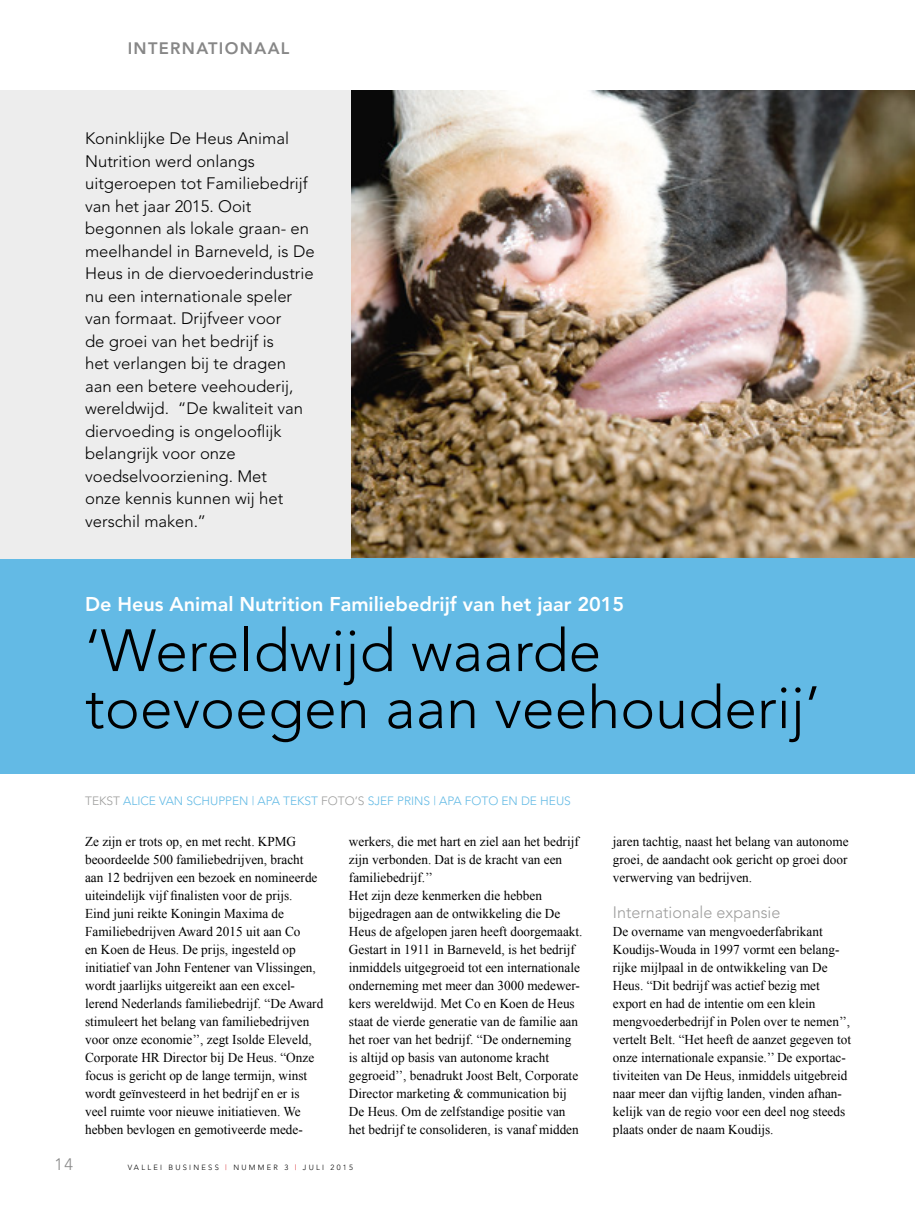
<style>
.page{position:relative;width:915px;height:1212px;background:#fff}
.page>*{position:absolute;margin:0;border:0;box-sizing:border-box;transform-origin:0 0}
.t1{font:300 58.95px/57px "Avenir";color:#000}
.t2{font:800 19.8px "Avenir";color:#fff}
.t3{font:300 16.5px/22.5px "Avenir";color:#000}
.t4{font:300 16.5px "Avenir";color:#9d9d9c}
.t5{font:800 16.5px "Avenir";letter-spacing:.08em;color:#878787}
.t6{font:300 16.5px "Avenir";color:#878787}
.t7{font:13.5px/18px "Times New Roman";color:#000}
.t8{font:300 12px "Avenir";color:#63bae5}
.t9{font:300 7.5px "Avenir";letter-spacing:.3em;color:#000}
.s1{color:#9d9d9c}
.s2{color:#d40f14}
</style>
<div class="page">
<img style="left:350px;top:90px;width:564px;height:468px">
<div style="left:0;top:558px;width:914px;height:215px;background:#63bae5"></div>
<div style="left:0;top:90px;width:350px;height:468px;background:#ededed"></div>
<p class="t5" style="left:128px;top:39px;width:163px">INTERNATIONAAL</p>
<p class="t3" style="left:85px;top:127px;width:231px">Koninklijke De Heus Animal<br>Nutrition werd onlangs uitgeroepen tot Familiebedrijf van het jaar 2015. Ooit begonnen als lokale graan- en meelhandel in Barneveld, is De<br>Heus in de diervoederindustrie nu een internationale speler van formaat. Drijfveer voor<br>de groei van het bedrijf is<br>het verlangen bij te dragen aan een betere veehouderij, wereldwijd. “De kwaliteit van diervoeding is ongelooflijk belangrijk voor onze voedselvoorziening. Met<br>onze kennis kunnen wij het verschil maken.’’</p>
<h2 class="t2" style="left:85px;top:592px;width:540px">De Heus Animal Nutrition Familiebedrijf van het jaar 2015</h2>
<h1 class="t1" style="left:85px;top:622px;width:736px">‘Wereldwijd waarde toevoegen aan veehouderij’</h1>
<p class="t8" style="left:85px;top:794px;width:487px"><span class="s1">TEKST</span> ALICE VAN SCHUPPEN | APA TEKST <span class="s1">FOTO’S</span> SJEF PRINS | APA FOTO EN DE HEUS</p>
<p class="t7" style="left:85px;top:832px;width:239px">Ze zijn er trots op, en met recht. KPMG beoordeelde 500 familiebedrijven, bracht aan 12 bedrijven een bezoek en nomineerde uiteindelijk vijf finalisten voor de prijs.<br>Eind juni reikte Koningin Maxima de Familiebedrijven Award 2015 uit aan Co<br>en Koen de Heus. De prijs, ingesteld op initiatief van John Fentener van Vlissingen, wordt jaarlijks uitgereikt aan een excel&shy;lerend Nederlands familiebedrijf. “De Award stimuleert het belang van familiebedrijven voor onze economie’’, zegt Isolde Eleveld, Corporate HR Director bij De Heus. “Onze focus is gericht op de lange termijn, winst wordt geïnvesteerd in het bedrijf en er is veel ruimte voor nieuwe initiatieven. We hebben bevlogen en gemotiveerde mede-</p>
<p class="t7" style="left:349px;top:832px;width:235px">werkers, die met hart en ziel aan het bedrijf zijn verbonden. Dat is de kracht van een familiebedrijf.’’<br>Het zijn deze kenmerken die hebben bijgedragen aan de ontwikkeling die De Heus de afgelopen jaren heeft doorgemaakt.<br>Gestart in 1911 in Barneveld, is het bedrijf inmiddels uitgegroeid tot een internationale onderneming met meer dan 3000 medewer&shy;kers wereldwijd. Met Co en Koen de Heus staat de vierde generatie van de familie aan het roer van het bedrijf. “De onderneming is altijd op basis van autonome kracht gegroeid’’, benadrukt Joost Belt, Corporate Director marketing &amp; communication bij De Heus. Om de zelfstandige positie van het bedrijf te consolideren, is vanaf midden</p>
<p class="t7" style="left:612px;top:832px;width:237px;text-align:justify">jaren tachtig, naast het belang van autonome groei, de aandacht ook gericht op groei door verwerving van bedrijven.</p>
<p class="t4" style="left:612px;top:903px;width:169px">Internationale expansie</p>
<p class="t7" style="left:612px;top:922px;width:240px">De overname van mengvoederfabrikant Koudijs-Wouda in 1997 vormt een belang&shy;rijke mijlpaal in de ontwikkeling van De Heus. “Dit bedrijf was actief bezig met export en had de intentie om een klein mengvoederbedrijf in Polen over te nemen’’, vertelt Belt. “Het heeft de aanzet gegeven tot onze internationale expansie.’’ De exportac&shy;tiviteiten van De Heus, inmiddels uitgebreid naar meer dan vijftig landen, vinden afhan&shy;kelijk van de regio voor een deel nog steeds plaats onder de naam Koudijs.</p>
<p class="t6" style="left:55px;top:1155px;width:20px">14</p>
<p class="t9" style="left:128px;top:1163px;width:227px">VALLEI BUSINESS <span class="s2">|</span> NUMMER 3 <span class="s2">|</span> JULI 2015</p>
</div>
